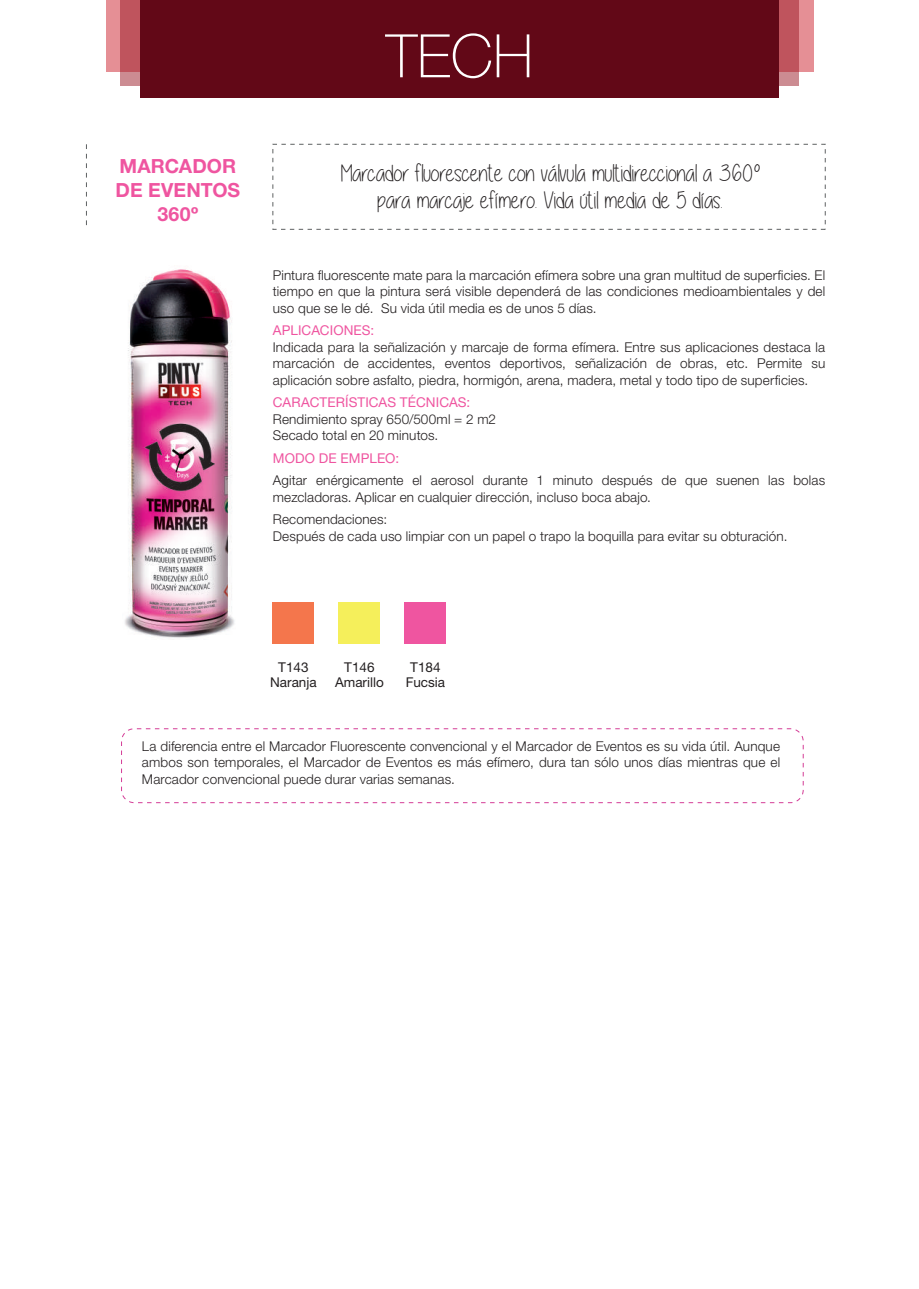
<style>
.page{position:relative;width:919px;height:1289px;background:#fff}
.page>*{position:absolute;margin:0;border:0;box-sizing:border-box;transform-origin:0 0}
.t1{font:100 60px "Helvetica Neue LT Std";color:#fff}
.t2{font:24px/27px "Alittlesunshine";color:#231f20;text-align:center}
.t3{font:700 19.5px/24px "Helvetica Neue LT Std";letter-spacing:.005em;color:#ef55a0;text-align:center}
.t4{font:300 13.5px/16.5px "Helvetica Neue LT Std";letter-spacing:.01em;color:#231f20;text-align:justify}
.t5{font:13.5px "Helvetica Neue LT Std";letter-spacing:.005em;color:#ef55a0}
.t6{font:13.5px/15px "Helvetica Neue LT Std";color:#231f20;text-align:center}
</style>
<div class="page">
<div style="left:106px;top:0;width:707px;height:72px;background:#e58f95"></div>
<svg style="left:120px;top:0;width:678px;height:86px;background:#be5a63"></svg>
<div style="left:140px;top:0;width:638px;height:98px;background:#620817"></div>
<svg style="left:86px;top:144px;width:1px;height:82px"></svg>
<div style="left:121px;top:728px;width:682px;height:75px;border:1px dashed #d43c96;border-radius:13px"></div>
<div style="left:273px;top:602px;width:41px;height:41px;background:#f4764c"></div>
<div style="left:338px;top:602px;width:42px;height:41px;background:#f5ef5b"></div>
<div style="left:404px;top:602px;width:41px;height:41px;background:#ef55a0"></div>
<img style="left:125px;top:269px;width:110px;height:369px">
<h1 class="t1" style="left:386px;top:22px;width:149px">TECH</h1>
<h3 class="t3" style="left:115px;top:154px;width:126px">MARCADOR<br>DE EVENTOS<br>360º</h3>
<h2 class="t2" style="left:340px;top:160px;width:422px">Marcador fluorescente con válvula multidireccional a 360º para marcaje efímero. Vida útil media de 5 días.</h2>
<p class="t4" style="left:273px;top:266px;width:554px">Pintura fluorescente mate para la marcación efímera sobre una gran multitud de superficies. El tiempo en que la pintura será visible dependerá de las condiciones medioambientales y del uso que se le dé. Su vida útil media es de unos 5 días.</p>
<p class="t5" style="left:273px;top:322px;width:103px">APLICACIONES:</p>
<p class="t4" style="left:273px;top:338px;width:554px">Indicada para la señalización y marcaje de forma efímera. Entre sus aplicaciones destaca la marcación de accidentes, eventos deportivos, señalización de obras, etc. Permite su aplicación sobre asfalto, piedra, hormigón, arena, madera, metal y todo tipo de superficies.</p>
<p class="t5" style="left:273px;top:394px;width:199px">CARACTERÍSTICAS TÉCNICAS:</p>
<p class="t4" style="left:273px;top:410px;width:225px">Rendimiento spray 650/500ml = 2 m2<br>Secado total en 20 minutos.</p>
<p class="t5" style="left:273px;top:450px;width:128px">MODO DE EMPLEO:</p>
<p class="t4" style="left:273px;top:472px;width:554px">Agitar enérgicamente el aerosol durante 1 minuto después de que suenen las bolas mezcladoras. Aplicar en cualquier dirección, incluso boca abajo.</p>
<p class="t4" style="left:273px;top:511px;width:516px">Recomendaciones:<br>Después de cada uso limpiar con un papel o trapo la boquilla para evitar su obturación.</p>
<p class="t6" style="left:270px;top:659px;width:48px">T143<br>Naranja</p>
<p class="t6" style="left:335px;top:659px;width:50px">T146<br>Amarillo</p>
<p class="t6" style="left:405px;top:659px;width:41px">T184<br>Fucsia</p>
<p class="t4" style="left:142px;top:737px;width:639px">La diferencia entre el Marcador Fluorescente convencional y el Marcador de Eventos es su vida útil. Aunque ambos son temporales, el Marcador de Eventos es más efímero, dura tan sólo unos días mientras que el Marcador convencional puede durar varias semanas.</p>
</div>
